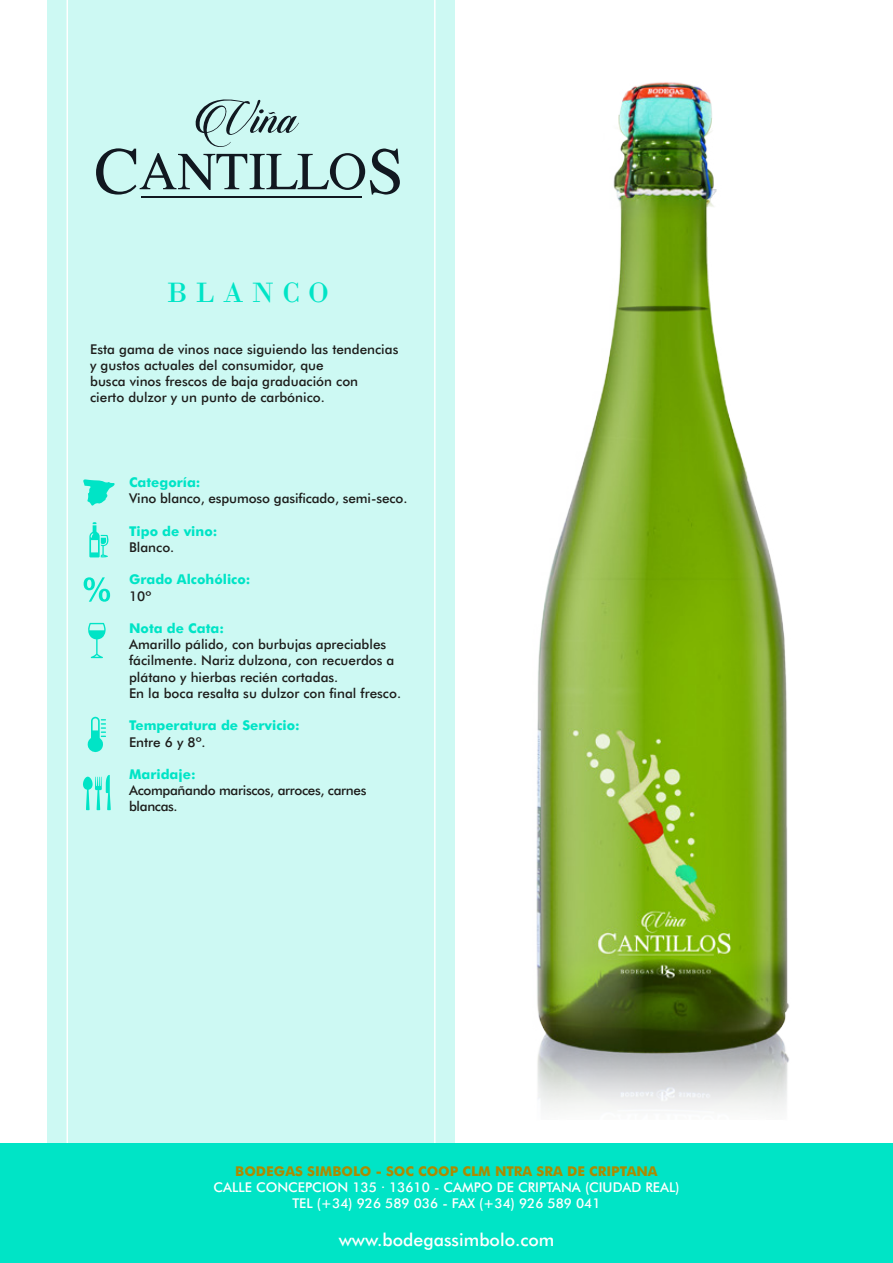
<style>
.page{position:relative;width:893px;height:1263px;background:#fff}
.page>*{position:absolute;margin:0;border:0;box-sizing:border-box;transform-origin:0 0}
.t1{font:29.4px "Bodoni";letter-spacing:.28em;color:#00e4c6}
.t2{font:500 17.7px "Futura BT";color:#fff}
.t3{font:500 13.5px/16.2px "Futura BT";color:#1d1d1b}
.t4{font:500 13.5px/16.2px "Futura BT";color:#fff;text-align:center}
.t5{font:700 13.5px "Futura BT";color:#00e4c6}
.t6{font:500 13.5px/16.2px "Futura BT";letter-spacing:-.025em;color:#1d1d1b}
.t7{font:700 13.5px "Futura BT";color:#ac8a00}
</style>
<div class="page">
<div style="left:47px;top:0;width:408px;height:1143px;background:#cdf9f3"></div>
<hr style="left:67px;top:0;width:1px;height:1143px;background:#fff">
<div style="left:0;top:1144px;width:893px;height:119px;background:#00e4c6"></div>
<svg style="left:88px;top:623px;width:18px;height:35px"></svg>
<svg style="left:83px;top:775px;width:28px;height:35px"></svg>
<svg style="left:87px;top:717px;width:19px;height:35px"></svg>
<svg style="left:84px;top:577px;width:26px;height:25px"></svg>
<svg style="left:89px;top:522px;width:20px;height:36px"></svg>
<svg style="left:83px;top:479px;width:32px;height:27px"></svg>
<svg style="left:96px;top:99px;width:169px;height:96px"></svg>
<hr style="left:142px;top:197px;width:220px;height:1px;background:#111820">
<img style="left:265px;top:0;width:524px;height:1121px">
<h1 class="t1" style="left:167px;top:275px;width:164px">BLANCO</h1>
<p class="t3" style="left:90px;top:340px;width:310px">Esta gama de vinos nace siguiendo las tendencias y gustos actuales del consumidor, que<br>busca vinos frescos de baja graduación con<br>cierto dulzor y un punto de carbónico.</p>
<p class="t5" style="left:129px;top:474px;width:73px">Categoría:</p>
<p class="t3" style="left:129px;top:490px;width:280px">Vino blanco, espumoso gasificado, semi-seco.</p>
<p class="t5" style="left:129px;top:523px;width:90px">Tipo de vino:</p>
<p class="t3" style="left:129px;top:539px;width:47px">Blanco.</p>
<p class="t5" style="left:129px;top:571px;width:123px">Grado Alcohólico:</p>
<p class="t3" style="left:129px;top:588px;width:24px">10º</p>
<p class="t5" style="left:129px;top:620px;width:96px">Nota de Cata:</p>
<p class="t3" style="left:129px;top:636px;width:273px">Amarillo pálido, con burbujas apreciables fácilmente. Nariz dulzona, con recuerdos a plátano y hierbas recién cortadas.<br>En la boca resalta su dulzor con final fresco.</p>
<p class="t5" style="left:129px;top:717px;width:172px">Temperatura de Servicio:</p>
<p class="t3" style="left:129px;top:733px;width:78px">Entre 6 y 8º.</p>
<p class="t5" style="left:129px;top:766px;width:68px">Maridaje:</p>
<p class="t6" style="left:129px;top:782px;width:239px">Acompañando mariscos, arroces, carnes blancas.</p>
<p class="t7" style="left:235px;top:1163px;width:424px">BODEGAS SIMBOLO - SOC COOP CLM NTRA SRA DE CRIPTANA</p>
<p class="t4" style="left:213px;top:1179px;width:468px">CALLE CONCEPCION 135 · 13610 - CAMPO DE CRIPTANA (CIUDAD REAL)<br>TEL (+34) 926 589 036 - FAX (+34) 926 589 041</p>
<h2 class="t2" style="left:339px;top:1229px;width:217px">www.bodegassimbolo.com</h2>
</div>
